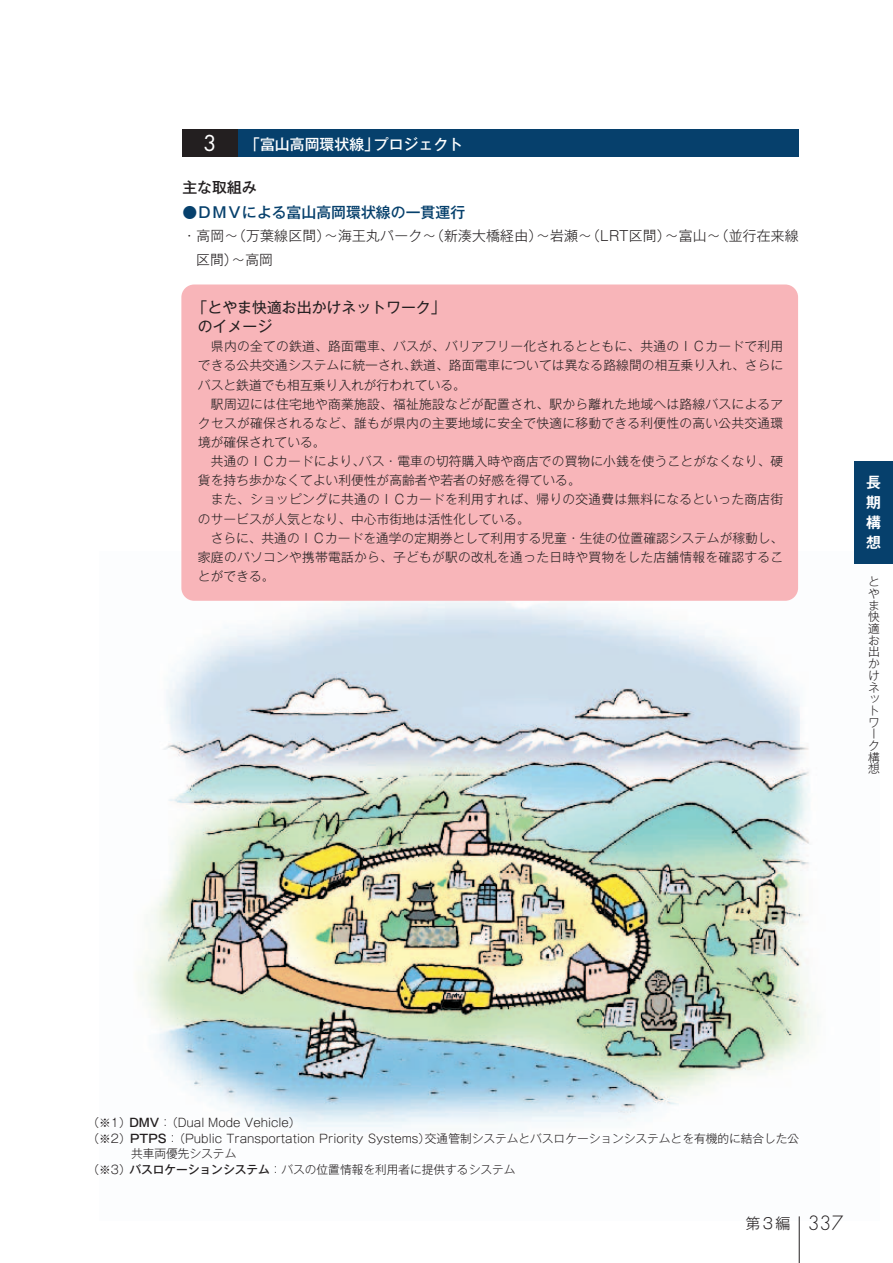
<style>
.page{position:relative;width:893px;height:1263px;background:#fff}
.page>*{position:absolute;margin:0;border:0;box-sizing:border-box;transform-origin:0 0}
.t1{font:21.3px "Futura";color:#fff}
.t2{font:14.85px/19.2px "Gothic MB101";color:#231f20}
.t3{font:500 14.85px "Gothic MB101";color:#06406c}
.t4{font:500 14.85px "Gothic MB101";color:#fff}
.t5{font:14.85px "Gothic MB101 Lig 83 pv RKSJ H";color:#231f20}
.t6{font:500 14.85px "Gothic MB101";color:#231f20}
.t7{font:14.85px/19.8px "Gothic MB101 De B";color:#fff;text-align:justify}
.t8{font:13.8px/23.4px "Gothic MB101 Lig 83 pv RKSJ H";letter-spacing:.015em;color:#231f20}
.t9{font:12.75px/19.2px "Gothic MB101 Lig 83 pv RKSJ H";letter-spacing:.01em;color:#231f20;text-align:justify}
.t10{font:11.7px/11.7px "Gothic MB101 Lig 83 pv RKSJ H";color:#231f20;text-align:justify}
.s1{font-family:"Gothic MB101";font-weight:500}
.s2{font-family:"Futura";font-weight:300;font-size:19.2px}
</style>
<div class="page">
<img style="left:140px;top:563px;width:739px;height:658px">
<div style="left:854px;top:461px;width:38px;height:102px;background:#06406c"></div>
<hr style="left:799px;top:1216px;width:1px;height:47px;background:#231f20">
<div style="left:182px;top:130px;width:617px;height:27px;background:#06406c"></div>
<div style="left:182px;top:130px;width:55px;height:27px;background:#231f20"></div>
<div style="left:181px;top:285px;width:617px;height:316px;background:#f8b5b9;border-radius:13px"></div>
<h1 class="t1" style="left:203px;top:129px;width:15px">3</h1>
<p class="t4" style="left:245px;top:134px;width:219px">「富山高岡環状線」プロジェクト</p>
<p class="t6" style="left:182px;top:177px;width:76px">主な取組み</p>
<p class="t3" style="left:182px;top:202px;width:284px">●ＤＭＶによる富山高岡環状線の一貫運行</p>
<p class="t8" style="left:196px;top:223px;width:604px;text-indent:-14px">・高岡～（万葉線区間）～海王丸パーク～（新湊大橋経由）～岩瀬～（LRT区間）～富山～（並行在来線区間）～高岡</p>
<p class="t2" style="left:198px;top:297px;width:249px;text-indent:-5px">「とやま快適お出かけネットワーク」のイメージ</p>
<p class="t9" style="left:198px;top:336px;width:587px;text-indent:13px">県内の全ての鉄道、路面電車、バスが、バリアフリー化されるとともに、共通のＩＣカードで利用できる公共交通システムに統一され､鉄道、路面電車については異なる路線間の相互乗り入れ、さらにバスと鉄道でも相互乗り入れが行われている。</p>
<p class="t9" style="left:198px;top:393px;width:587px;text-indent:13px">駅周辺には住宅地や商業施設、福祉施設などが配置され、駅から離れた地域へは路線バスによるアクセスが確保されるなど、誰もが県内の主要地域に安全で快適に移動できる利便性の高い公共交通環境が確保されている。</p>
<p class="t9" style="left:198px;top:451px;width:587px;text-indent:13px">共通のＩＣカードにより､バス・電車の切符購入時や商店での買物に小銭を使うことがなくなり、硬貨を持ち歩かなくてよい利便性が高齢者や若者の好感を得ている。</p>
<p class="t9" style="left:198px;top:489px;width:587px;text-indent:13px">また、ショッピングに共通のＩＣカードを利用すれば、帰りの交通費は無料になるといった商店街のサービスが人気となり、中心市街地は活性化している。</p>
<p class="t9" style="left:198px;top:527px;width:587px;text-indent:13px">さらに、共通のＩＣカードを通学の定期券として利用する児童・生徒の位置確認システムが稼動し、家庭のパソコンや携帯電話から、子どもが駅の改札を通った日時や買物をした店舗情報を確認することができる。</p>
<p class="t7" style="left:866px;top:471px;width:16px">長期構想</p>
<p class="t10" style="left:868px;top:575px;width:13px">とやま快適お出かけネットワーク構想</p>
<p class="t10" style="left:88px;top:1115px;width:214px">（※1）<span class="s1">DMV</span>：（Dual Mode Vehicle）</p>
<p class="t10" style="left:88px;top:1131px;width:713px">（※2）<span class="s1">PTPS</span>：（Public Transportation Priority Systems）交通管制システムとバスロケーションシステムとを有機的に結合した公</p>
<p class="t10" style="left:131px;top:1147px;width:107px">共車両優先システム</p>
<p class="t10" style="left:88px;top:1163px;width:429px">（※3）<span class="s1">バスロケーションシステム</span>：バスの位置情報を利用者に提供するシステム</p>
<p class="t5" style="left:745px;top:1213px;width:99px">第3編 <span class="s2">337</span></p>
</div>
